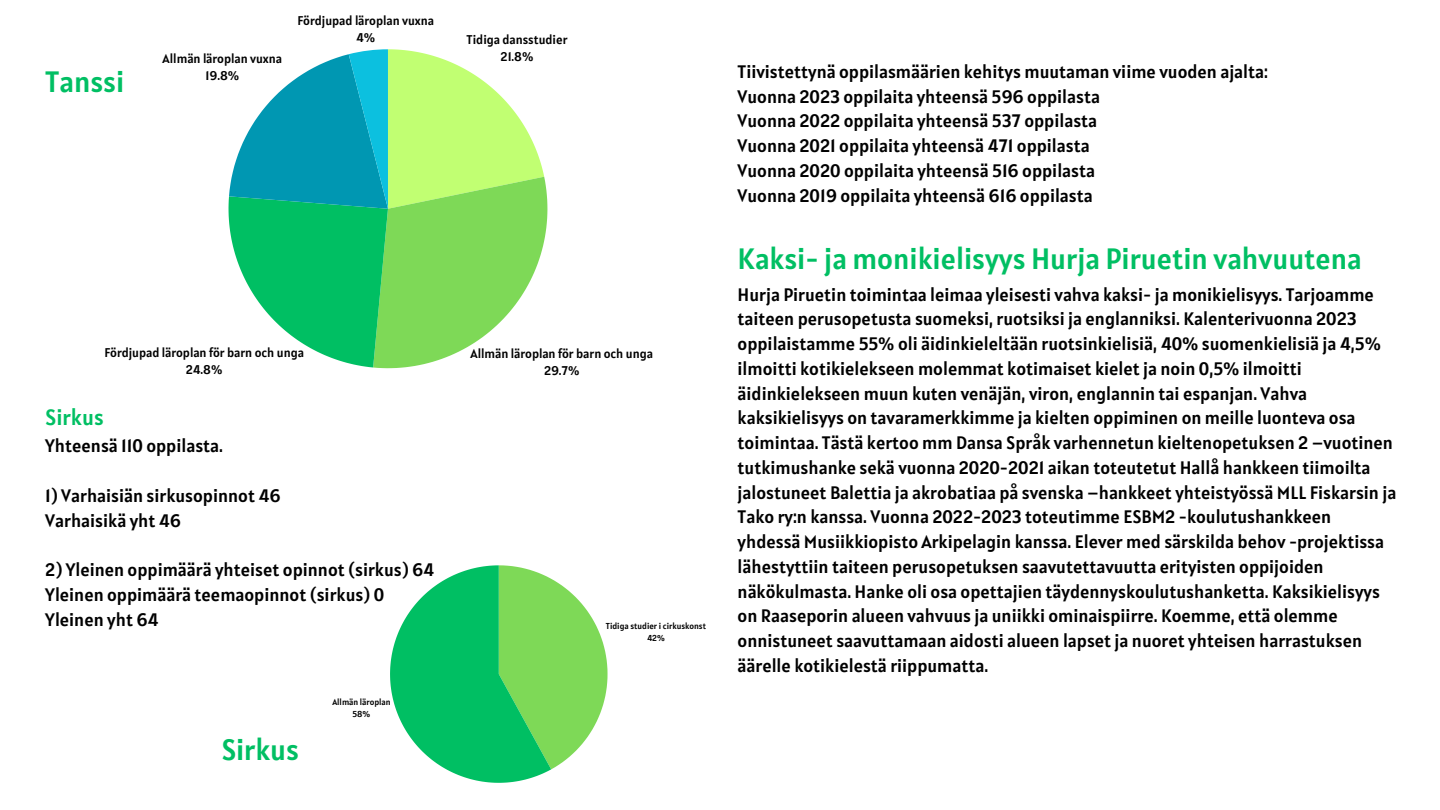
<style>
.page{position:relative;width:1440px;height:810px;background:#fff}
.page>*{position:absolute;margin:0;border:0;box-sizing:border-box;transform-origin:0 0}
.t1{font:29.3px "Alatsi";color:#00bf63}
.t2{font:22px "Alatsi";color:#00bf63}
.t3{font:18px/24.8px "Alatsi";color:#000}
.t4{font:12.6px/17px "Alatsi";color:#000;text-align:center}
.t5{font:8.6px/11.5px "Alatsi";color:#000;text-align:center}
</style>
<div class="page">
<svg style="left:229px;top:49px;width:318px;height:319px"></svg>
<svg style="left:390px;top:565px;width:218px;height:218px"></svg>
<h1 class="t1" style="left:45px;top:63px;width:80px">Tanssi</h1>
<p class="t4" style="left:297px;top:12px;width:138px">Fördjupad läroplan vuxna<br>4%</p>
<p class="t4" style="left:467px;top:31px;width:102px">Tidiga dansstudier</p>
<p class="t4" style="left:163px;top:50px;width:121px">Allmän läroplan vuxna</p>
<p class="t4" style="left:501px;top:48px;width:34px">21.8%</p>
<p class="t4" style="left:206px;top:67px;width:35px">19.8%</p>
<p class="t4" style="left:104px;top:344px;width:201px">Fördjupad läroplan för barn och unga<br>24.8%</p>
<p class="t2" style="left:45px;top:403px;width:60px">Sirkus</p>
<p class="t3" style="left:45px;top:433px;width:179px">Yhteensä 110 oppilasta.</p>
<p class="t3" style="left:45px;top:483px;width:237px">1) Varhaisiän sirkusopinnot 46<br>Varhaisikä yht 46</p>
<p class="t3" style="left:45px;top:557px;width:390px">2) Yleinen oppimäärä yhteiset opinnot (sirkus) 64<br>Yleinen oppimäärä teemaopinnot (sirkus) 0<br>Yleinen yht 64</p>
<h1 class="t1" style="left:221px;top:731px;width:79px">Sirkus</h1>
<p class="t5" style="left:332px;top:696px;width:60px">Allmän läroplan<br>58%</p>
<p class="t4" style="left:471px;top:345px;width:184px">Allmän läroplan för barn och unga<br>29.7%</p>
<p class="t5" style="left:606px;top:621px;width:102px">Tidiga studier i cirkuskonst<br>42%</p>
<p class="t3" style="left:738px;top:59px;width:532px">Tiivistettynä oppilasmäärien kehitys muutaman viime vuoden ajalta:<br>Vuonna 2023 oppilaita yhteensä 596 oppilasta<br>Vuonna 2022 oppilaita yhteensä 537 oppilasta<br>Vuonna 2021 oppilaita yhteensä 471 oppilasta<br>Vuonna 2020 oppilaita yhteensä 516 oppilasta<br>Vuonna 2019 oppilaita yhteensä 616 oppilasta</p>
<h1 class="t1" style="left:738px;top:239px;width:626px">Kaksi- ja monikielisyys Hurja Piruetin vahvuutena</h1>
<p class="t3" style="left:738px;top:282px;width:660px">Hurja Piruetin toimintaa leimaa yleisesti vahva kaksi- ja monikielisyys. Tarjoamme taiteen perusopetusta suomeksi, ruotsiksi ja englanniksi. Kalenterivuonna 2023 oppilaistamme 55% oli äidinkieleltään ruotsinkielisiä, 40% suomenkielisiä ja 4,5% ilmoitti kotikielekseen molemmat kotimaiset kielet ja noin 0,5% ilmoitti äidinkielekseen muun kuten venäjän, viron, englannin tai espanjan. Vahva kaksikielisyys on tavaramerkkimme ja kielten oppiminen on meille luonteva osa toimintaa. Tästä kertoo mm Dansa Språk varhennetun kieltenopetuksen 2 –vuotinen tutkimushanke sekä vuonna 2020-2021 aikan toteutetut Hallå hankkeen tiimoilta jalostuneet Balettia ja akrobatiaa på svenska –hankkeet yhteistyössä MLL Fiskarsin ja Tako ry:n kanssa. Vuonna 2022-2023 toteutimme ESBM2 -koulutushankkeen yhdessä Musiikkiopisto Arkipelagin kanssa. Elever med särskilda behov -projektissa lähestyttiin taiteen perusopetuksen saavutettavuutta erityisten oppijoiden näkökulmasta. Hanke oli osa opettajien täydennyskoulutushanketta. Kaksikielisyys on Raaseporin alueen vahvuus ja uniikki ominaispiirre. Koemme, että olemme onnistuneet saavuttamaan aidosti alueen lapset ja nuoret yhteisen harrastuksen äärelle kotikielestä riippumatta.</p>
</div>
